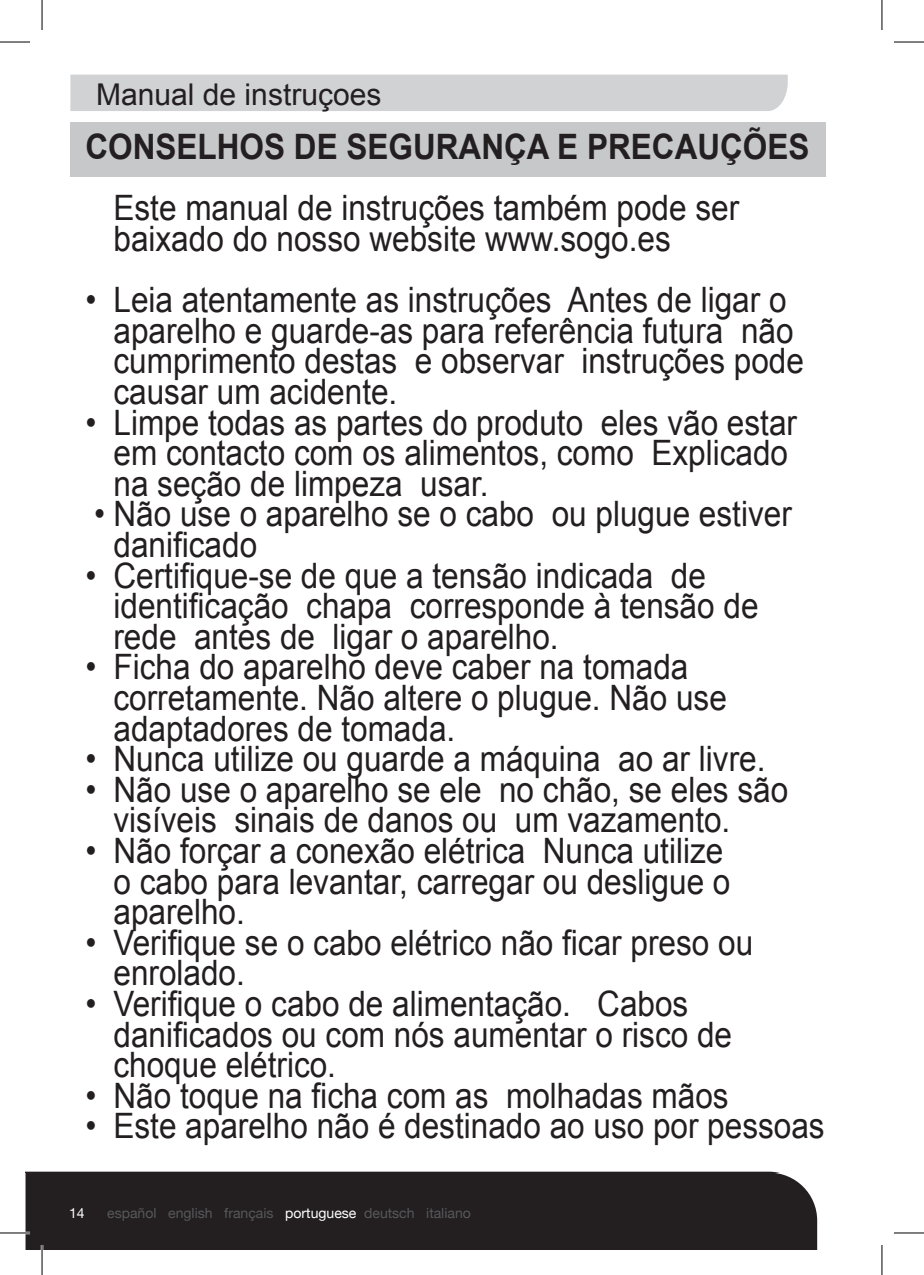
<style>
.page{position:relative;width:924px;height:1275px;background:#fff}
.page>*{position:absolute;margin:0;border:0;box-sizing:border-box;transform-origin:0 0}
.t1{font:35px/30.6px "Arial";color:#231f20;scale:.9 1}
.t2{font:700 35px "Arial";color:#231f20;scale:.9 1}
.t3{font:30px "Arial";color:#231f20}
.t4{font:14px "Helvetica Neue";color:#57585a}
.t5{font:14px "Helvetica Neue";color:#fff}
.s1{color:#fff}
</style>
<div class="page">
<div style="left:25px;top:1172px;width:791px;height:78px;background:#231f20"></div>
<div style="left:70px;top:122px;width:755px;height:55px;background:#c7c8ca"></div>
<svg style="left:25px;top:1171px;width:749px;height:1px"></svg>
<div style="left:70px;top:75px;width:717px;height:36px;background:#d1d2d4"></div>
<hr style="left:0;top:1231px;width:30px;height:3px;background:#fff">
<hr style="left:41px;top:1245px;width:2px;height:30px;background:#fff">
<hr style="left:0;top:42px;width:30px;height:1px;background:#000">
<hr style="left:893px;top:42px;width:30px;height:1px;background:#000">
<hr style="left:0;top:1232px;width:30px;height:1px;background:#000">
<hr style="left:893px;top:1232px;width:30px;height:1px;background:#000">
<hr style="left:42px;top:0;width:1px;height:30px;background:#000">
<hr style="left:42px;top:1245px;width:1px;height:30px;background:#000">
<hr style="left:881px;top:0;width:1px;height:30px;background:#000">
<hr style="left:881px;top:1245px;width:1px;height:30px;background:#000">
<p class="t3" style="left:96px;top:83px;width:287px">Manual de instruçoes</p>
<p class="t2" style="left:85px;top:134px;width:805px">CONSELHOS DE SEGURANÇA E PRECAUÇÕES</p>
<p class="t1" style="left:113px;top:193px;width:696px">Este manual de instruções também pode ser baixado do nosso website www.sogo.es</p>
<p class="t1" style="left:113px;top:285px;width:768px;text-indent:-28px">• Leia atentamente as instruções Antes de ligar o aparelho e guarde-as para referência futura não cumprimento destas e observar instruções pode causar um acidente.</p>
<p class="t1" style="left:113px;top:407px;width:760px;text-indent:-28px">• Limpe todas as partes do produto eles vão estar em contacto com os alimentos, como Explicado na seção de limpeza usar.</p>
<p class="t1" style="left:113px;top:499px;width:754px;text-indent:-19px">• Não use o aparelho se o cabo ou plugue estiver danificado</p>
<p class="t1" style="left:113px;top:560px;width:718px;text-indent:-28px">• Certifique-se de que a tensão indicada de identificação chapa corresponde à tensão de rede antes de ligar o aparelho.</p>
<p class="t1" style="left:113px;top:652px;width:682px;text-indent:-28px">• Ficha do aparelho deve caber na tomada corretamente. Não altere o plugue. Não use adaptadores de tomada.</p>
<p class="t1" style="left:85px;top:744px;width:756px">• Nunca utilize ou guarde a máquina ao ar livre.</p>
<p class="t1" style="left:113px;top:774px;width:751px;text-indent:-28px">• Não use o aparelho se ele no chão, se eles são visíveis sinais de danos ou um vazamento.</p>
<p class="t1" style="left:113px;top:836px;width:686px;text-indent:-28px">• Não forçar a conexão elétrica Nunca utilize o cabo para levantar, carregar ou desligue o aparelho.</p>
<p class="t1" style="left:113px;top:927px;width:712px;text-indent:-28px">• Verifique se o cabo elétrico não ficar preso ou enrolado.</p>
<p class="t1" style="left:113px;top:989px;width:688px;text-indent:-28px">• Verifique o cabo de alimentação. Cabos danificados ou com nós aumentar o risco de choque elétrico.</p>
<p class="t1" style="left:85px;top:1080px;width:715px">• Não toque na ficha com as molhadas mãos</p>
<p class="t1" style="left:85px;top:1111px;width:822px">• Este aparelho não é destinado ao uso por pessoas</p>
<p class="t5" style="left:69px;top:1208px;width:17px">14</p>
<p class="t4" style="left:107px;top:1208px;width:365px">español english français <span class="s1">portuguese</span> deutsch italiano</p>
</div>
